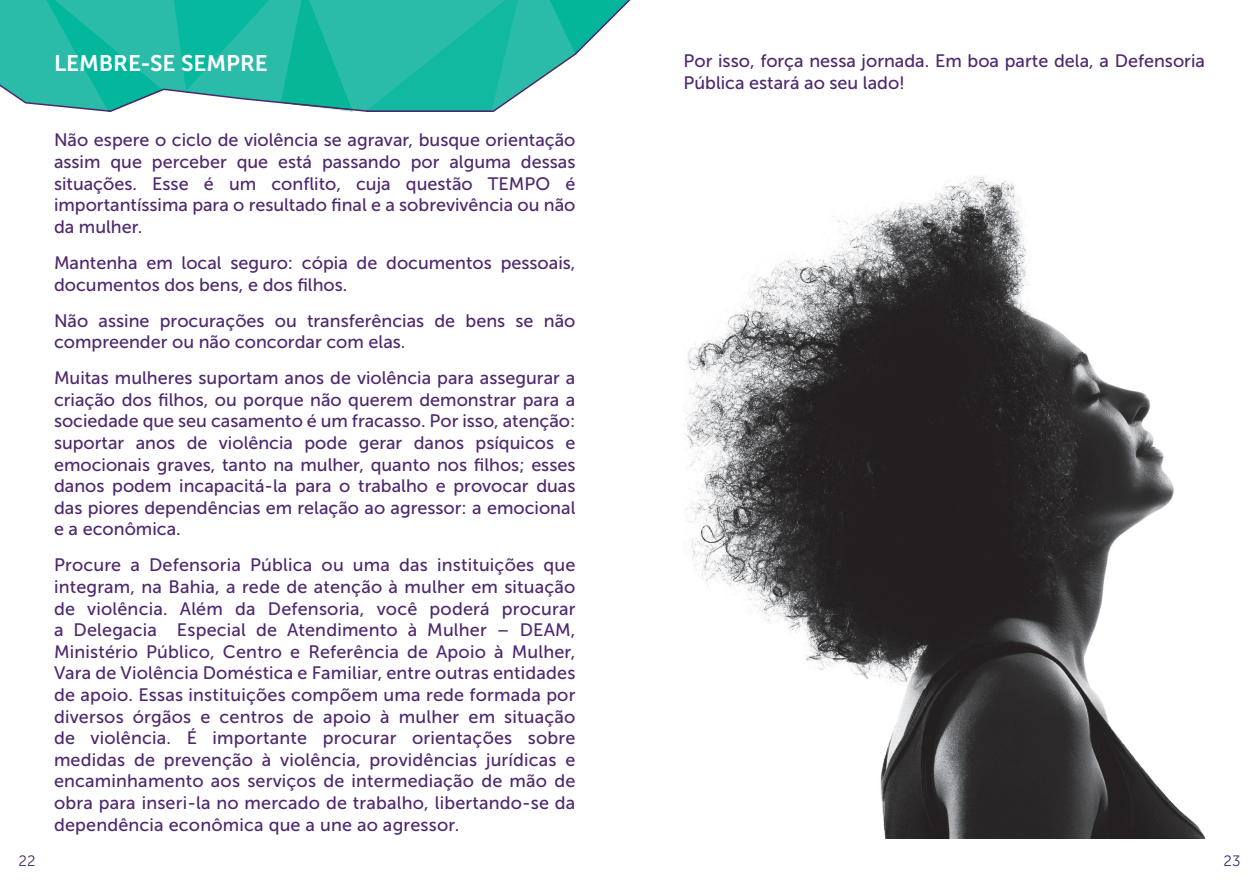
<style>
.page{position:relative;width:1259px;height:893px;background:#fff}
.page>*{position:absolute;margin:0;border:0;box-sizing:border-box;transform-origin:0 0}
.t1{font:22.5px "Museo Sans 700";color:#fff}
.t2{font:18px/21.6px "Museo Sans 500";color:#4e286e;text-align:justify}
.t3{font:15px "Museo Sans 300";color:#4e286e}
</style>
<div class="page">
<svg style="left:0;top:0;width:630px;height:112px;fill:#2abca8"></svg>
<svg style="left:46px;top:0;width:117px;height:112px;background:#2abca8"></svg>
<svg style="left:365px;top:0;width:153px;height:112px;background:#21b9a4"></svg>
<svg style="left:549px;top:0;width:80px;height:54px"></svg>
<svg style="left:174px;top:0;width:95px;height:91px;background:#17b9a2"></svg>
<svg style="left:281px;top:0;width:72px;height:112px;background:#21b9a2"></svg>
<img style="left:684px;top:176px;width:521px;height:663px">
<p class="t1" style="left:54px;top:51px;width:215px">LEMBRE-SE SEMPRE</p>
<p class="t2" style="left:54px;top:130px;width:523px">Não espere o ciclo de violência se agravar, busque orientação assim que perceber que está passando por alguma dessas situações. Esse é um conflito, cuja questão TEMPO é importantíssima para o resultado final e a sobrevivência ou não da mulher.</p>
<p class="t2" style="left:54px;top:252px;width:523px">Mantenha em local seguro: cópia de documentos pessoais, documentos dos bens, e dos filhos.</p>
<p class="t2" style="left:54px;top:310px;width:523px">Não assine procurações ou transferências de bens se não compreender ou não concordar com elas.</p>
<p class="t2" style="left:54px;top:367px;width:523px">Muitas mulheres suportam anos de violência para assegurar a criação dos filhos, ou porque não querem demonstrar para a sociedade que seu casamento é um fracasso. Por isso, atenção: suportar anos de violência pode gerar danos psíquicos e emocionais graves, tanto na mulher, quanto nos filhos; esses danos podem incapacitá-la para o trabalho e provocar duas das piores dependências em relação ao agressor: a emocional e a econômica.</p>
<p class="t2" style="left:54px;top:554px;width:523px">Procure a Defensoria Pública ou uma das instituições que integram, na Bahia, a rede de atenção à mulher em situação de violência. Além da Defensoria, você poderá procurar a Delegacia Especial de Atendimento à Mulher – DEAM, Ministério Público, Centro e Referência de Apoio à Mulher, Vara de Violência Doméstica e Familiar, entre outras entidades de apoio. Essas instituições compõem uma rede formada por diversos órgãos e centros de apoio à mulher em situação de violência. É importante procurar orientações sobre medidas de prevenção à violência, providências jurídicas e encaminhamento aos serviços de intermediação de mão de obra para inseri-la no mercado de trabalho, libertando-se da dependência econômica que a une ao agressor.</p>
<p class="t2" style="left:683px;top:51px;width:523px">Por isso, força nessa jornada. Em boa parte dela, a Defensoria<br>Pública estará ao seu lado!</p>
<p class="t3" style="left:19px;top:853px;width:18px">22</p>
<p class="t3" style="left:1223px;top:853px;width:18px">23</p>
</div>
